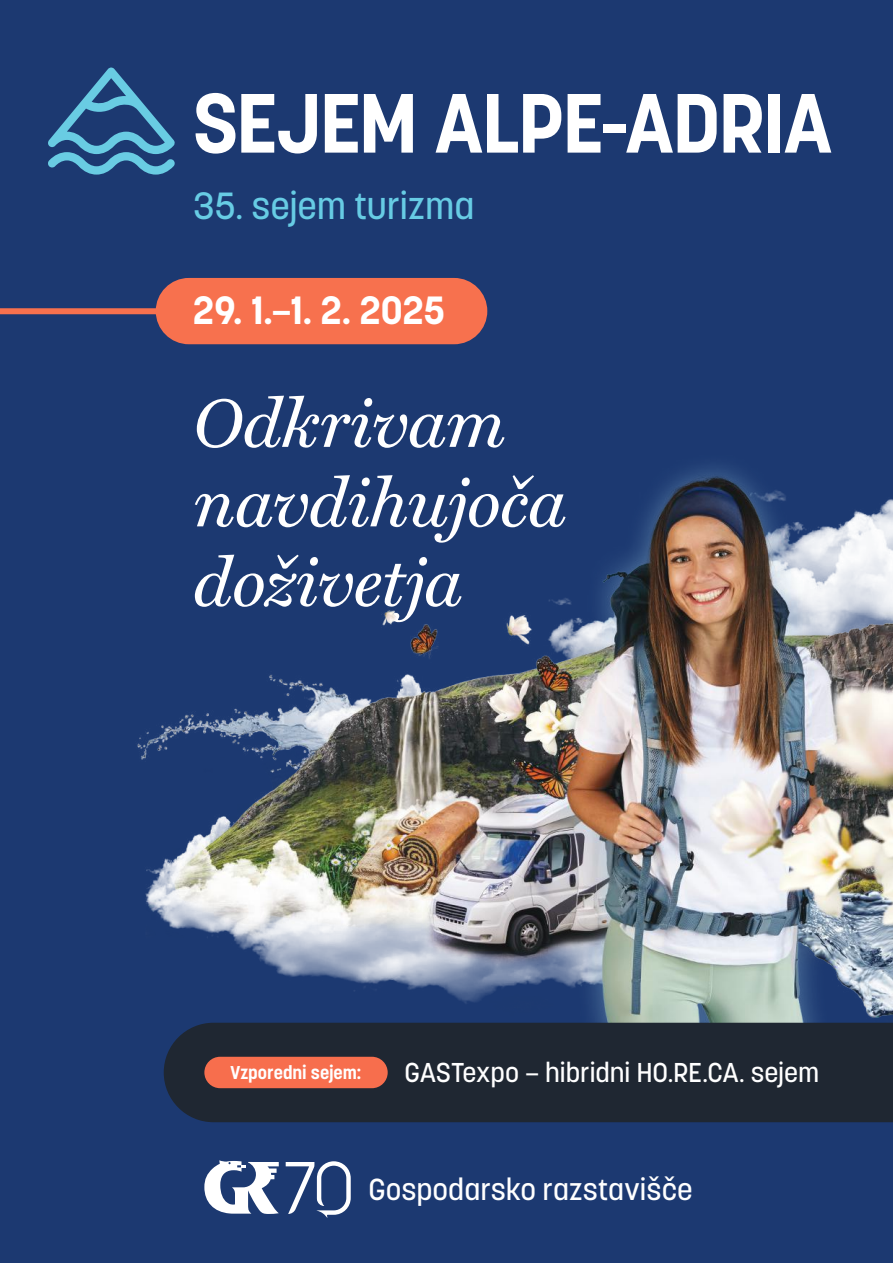
<style>
.page{position:relative;width:893px;height:1263px;background:#1c3971}
.page>*{position:absolute;margin:0;border:0;box-sizing:border-box;transform-origin:0 0}
.t1{font:700 83.1px "Korolev";letter-spacing:-.03em;color:#fff}
.t2{font:italic 69px/79.5px "Miller Text";letter-spacing:-.01em;color:#fff}
.t3{font:700 39px "Korolev";color:#fff}
.t4{font:500 37.5px "Korolev";letter-spacing:-.005em;color:#67cce4}
.t5{font:500 30px "Korolev";color:#fff}
.t6{font:500 27px "Korolev";letter-spacing:-.005em;color:#fff}
.t7{font:700 18.45px "Korolev";color:#fff}
</style>
<div class="page">
<img style="left:137px;top:466px;width:756px;height:610px">
<div style="left:0;top:308px;width:200px;height:6px;background:#f7714e"></div>
<div style="left:156px;top:278px;width:331px;height:66px;background:#f7714e;border-radius:33px"></div>
<svg style="left:48px;top:68px;width:127px;height:107px"></svg>
<div style="left:164px;top:1023px;width:729px;height:99px;background:#1f2732"></div>
<div style="left:204px;top:1057px;width:184px;height:31px;background:#f76e4d;border-radius:16px"></div>
<svg style="left:204px;top:1160px;width:75px;height:54px"></svg>
<svg style="left:286px;top:1161px;width:65px;height:57px"></svg>
<h1 class="t1" style="left:193px;top:71px;width:640px">SEJEM ALPE-ADRIA</h1>
<h3 class="t4" style="left:193px;top:182px;width:283px">35. sejem turizma</h3>
<h3 class="t3" style="left:193px;top:286px;width:254px">29. 1.–1. 2. 2025</h3>
<h2 class="t2" style="left:193px;top:378px;width:375px">Odkrivam navdihujoča doživetja</h2>
<p class="t7" style="left:231px;top:1061px;width:132px">Vzporedni sejem:</p>
<p class="t6" style="left:405px;top:1055px;width:416px">GASTexpo – hibridni HO.RE.CA. sejem</p>
<p class="t5" style="left:368px;top:1170px;width:326px">Gospodarsko razstavišče</p>
</div>
